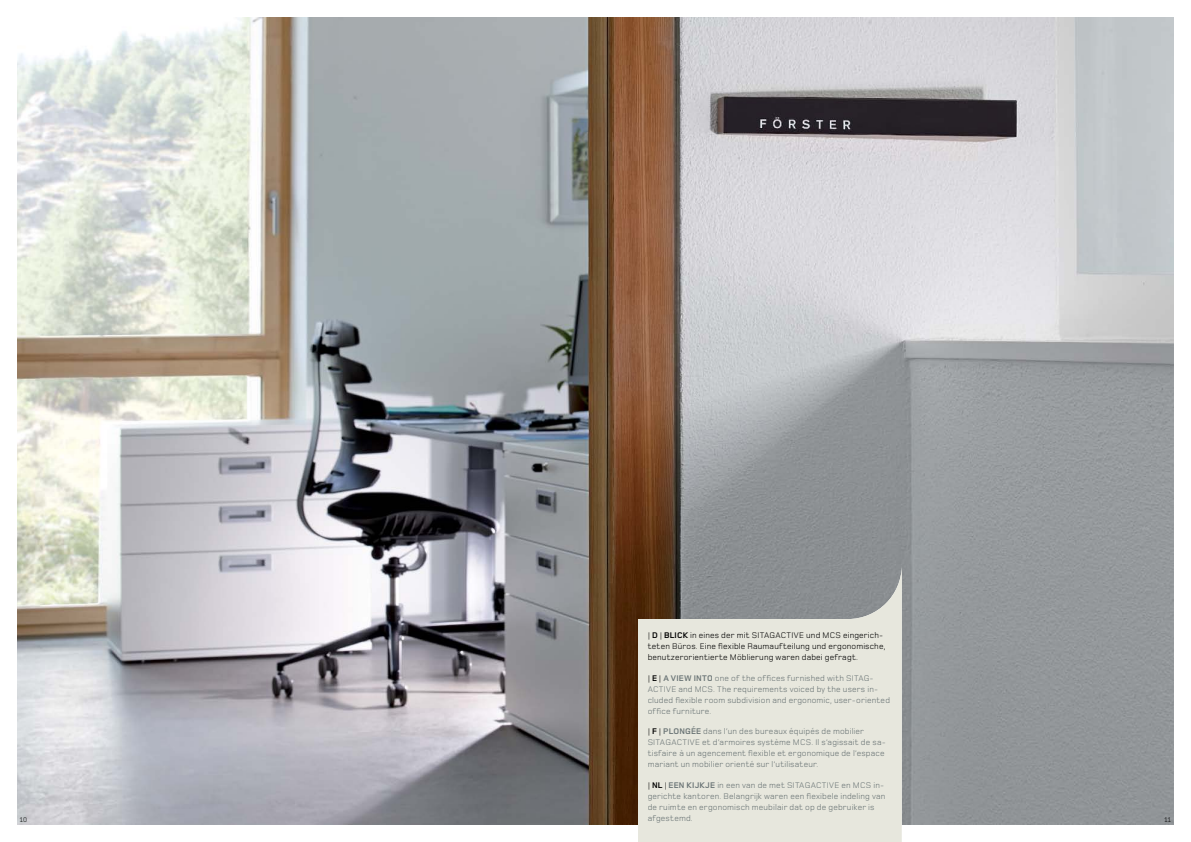
<style>
.page{position:relative;width:1191px;height:842px;background:#fff}
.page>*{position:absolute;margin:0;border:0;box-sizing:border-box;transform-origin:0 0}
.t1{font:8.5px/11px "Sitag";letter-spacing:.015em;color:#6b7576}
.t2{font:8.5px/11px "Sitag";letter-spacing:.015em;color:#000}
.t3{font:7px "Sitag";color:#000}
.s1{font-weight:700}
.s2{color:#000}
.s3{font-weight:700;color:#000}
</style>
<div class="page">
<img style="left:17px;top:17px;width:1157px;height:808px">
<svg style="left:638px;top:565px;width:263px;height:277px;background:#cacac2"></svg>
<div style="left:650px;top:632px;width:8px;height:6px;background:#e7e7dd"></div>
<div style="left:662px;top:632px;width:28px;height:6px;background:#e7e7dd"></div>
<div style="left:690px;top:632px;width:192px;height:8px;background:#e7e7dd"></div>
<div style="left:648px;top:643px;width:237px;height:8px;background:#e7e7dd"></div>
<div style="left:648px;top:654px;width:209px;height:8px;background:#e7e7dd"></div>
<svg style="left:648px;top:675px;width:13px;height:7px"></svg>
<div style="left:661px;top:675px;width:52px;height:6px;background:#e7e7dd"></div>
<div style="left:713px;top:674px;width:160px;height:7px;background:#e7e7dd"></div>
<div style="left:648px;top:686px;width:229px;height:7px;background:#e7e7dd"></div>
<div style="left:648px;top:696px;width:242px;height:8px;background:#e7e7dd"></div>
<div style="left:648px;top:707px;width:63px;height:7px;background:#e7e7dd"></div>
<div style="left:650px;top:728px;width:7px;height:6px;background:#e7e7dd"></div>
<div style="left:661px;top:726px;width:42px;height:8px;background:#e7e7dd"></div>
<div style="left:704px;top:728px;width:160px;height:8px;background:#e7e7dd"></div>
<div style="left:647px;top:739px;width:238px;height:8px;background:#e7e7dd"></div>
<div style="left:648px;top:750px;width:236px;height:8px;background:#e7e7dd"></div>
<div style="left:648px;top:761px;width:169px;height:6px;background:#e7e7dd"></div>
<div style="left:650px;top:782px;width:12px;height:5px;background:#e7e7dd"></div>
<div style="left:666px;top:782px;width:49px;height:6px;background:#e7e7dd"></div>
<div style="left:715px;top:782px;width:168px;height:6px;background:#e7e7dd"></div>
<div style="left:648px;top:792px;width:237px;height:8px;background:#e7e7dd"></div>
<div style="left:648px;top:804px;width:226px;height:7px;background:#e7e7dd"></div>
<div style="left:648px;top:814px;width:44px;height:8px;background:#e7e7dd"></div>
<p class="t2" style="left:647px;top:630px;width:239px">| <span class="s1">D</span> | <span class="s1">BLICK</span> in eines der mit SITAGACTIVE und MCS eingerich&shy;teten Büros. Eine flexible Raumaufteilung und ergonomische, benutzerorientierte Möblierung waren dabei gefragt.</p>
<p class="t1" style="left:647px;top:672px;width:244px"><span class="s2">|</span> <span class="s3">E</span> <span class="s2">|</span> <span class="s1">A VIEW INTO</span> one of the offices furnished with SITAG-ACTIVE and MCS. The requirements voiced by the users in&shy;cluded flexible room subdivision and ergonomic, user-oriented office furniture.</p>
<p class="t1" style="left:647px;top:726px;width:240px"><span class="s2">|</span> <span class="s3">F</span> <span class="s2">|</span> <span class="s1">PLONGÉE</span> dans l‘un des bureaux équipés de mobilier SITAGACTIVE et d‘armoires système MCS. Il s’agissait de sa&shy;tisfaire à un agencement flexible et ergonomique de l’espace mariant un mobilier orienté sur l’utilisateur.</p>
<p class="t1" style="left:647px;top:779px;width:239px"><span class="s2">|</span> <span class="s3">NL</span> <span class="s2">|</span> <span class="s1">EEN KIJKJE</span> in een van de met SITAGACTIVE en MCS in&shy;gerichte kantoren. Belangrijk waren een flexibele indeling van de ruimte en ergonomisch meubilair dat op de gebruiker is</p>
<p class="t3" style="left:20px;top:815px;width:9px">10</p>
<p class="t1" style="left:647px;top:812px;width:47px">afgestemd.</p>
<p class="t3" style="left:1164px;top:815px;width:8px">11</p>
</div>
